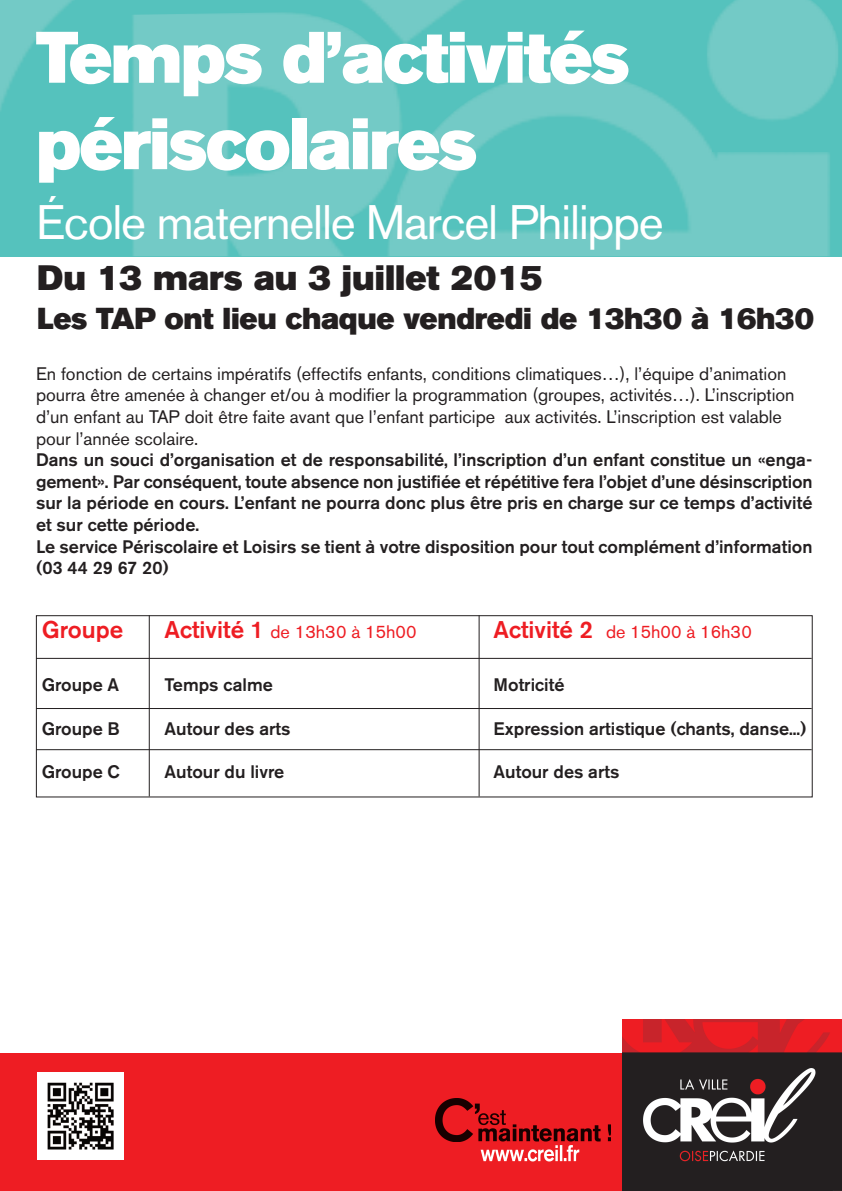
<style>
.page{position:relative;width:842px;height:1191px;background:#fff}
.page>*{position:absolute;margin:0;border:0;box-sizing:border-box;transform-origin:0 0}
.t1{font:72px/86.4px "Akzidenz Grotesk BE Super";letter-spacing:-.025em;color:#fff}
.t2{font:48px "Akzidenz Grotesk BE";letter-spacing:-.025em;color:#fff}
.t3{font:35px "Akzidenz Grotesk BE Super";color:#231f20}
.t4{font:30px "Akzidenz Grotesk BE Super";letter-spacing:-.01em;color:#231f20}
.t5{font:500 24px "Akzidenz Grotesk BE";color:#ee1d23}
.t6{font:500 18px/21.6px "Akzidenz Grotesk BE";color:#231f20}
.t7{font:18px/21.6px "Akzidenz Grotesk BE";color:#231f20}
.t8{font:18px "Akzidenz Grotesk BE";color:#ee1d23}
.s1{font-weight:500;font-size:24px}
</style>
<div class="page">
<img style="left:0;top:0;width:842px;height:256px">
<div style="left:0;top:1053px;width:631px;height:138px;background:#ee1d23"></div>
<img style="left:623px;top:1019px;width:219px;height:172px">
<img style="left:435px;top:1098px;width:176px;height:43px">
<img style="left:37px;top:1072px;width:86px;height:87px">
<img style="left:480px;top:1145px;width:100px;height:17px">
<div style="left:36px;top:615px;width:777px;height:182px;border:1px solid #231f20"></div>
<hr style="left:149px;top:615px;width:1px;height:181px;background:#231f20">
<hr style="left:479px;top:615px;width:1px;height:181px;background:#231f20">
<hr style="left:36px;top:658px;width:776px;height:1px;background:#231f20">
<hr style="left:36px;top:708px;width:776px;height:1px;background:#231f20">
<hr style="left:36px;top:749px;width:776px;height:1px;background:#231f20">
<h1 class="t1" style="left:36px;top:19px;width:595px">Temps d’activités périscolaires</h1>
<h2 class="t2" style="left:36px;top:205px;width:629px">École maternelle Marcel Philippe</h2>
<h3 class="t3" style="left:37px;top:264px;width:507px">Du 13 mars au 3 juillet 2015</h3>
<h3 class="t4" style="left:37px;top:306px;width:778px">Les TAP ont lieu chaque vendredi de 13h30 à 16h30</h3>
<p class="t7" style="left:36px;top:364px;width:760px">En fonction de certains impératifs (effectifs enfants, conditions climatiques…), l’équipe d’animation pourra être amenée à changer et/ou à modifier la programmation (groupes, activités…). L’inscription d’un enfant au TAP doit être faite avant que l’enfant participe aux activités. L’inscription est valable pour l’année scolaire.</p>
<p class="t6" style="left:36px;top:450px;width:778px">Dans un souci d’organisation et de responsabilité, l’inscription d’un enfant constitue un «enga&shy;gement». Par conséquent, toute absence non justifiée et répétitive fera l’objet d’une désinscription sur la période en cours. L’enfant ne pourra donc plus être pris en charge sur ce temps d’activité et sur cette période.<br>Le service Périscolaire et Loisirs se tient à votre disposition pour tout complément d’information (03 44 29 67 20)</p>
<h3 class="t5" style="left:42px;top:621px;width:83px">Groupe</h3>
<p class="t8" style="left:165px;top:625px;width:253px"><span class="s1">Activité 1</span> de 13h30 à 15h00</p>
<p class="t8" style="left:494px;top:625px;width:260px"><span class="s1">Activité 2</span> de 15h00 à 16h30</p>
<p class="t6" style="left:42px;top:675px;width:79px">Groupe A</p>
<p class="t6" style="left:165px;top:675px;width:110px">Temps calme</p>
<p class="t6" style="left:494px;top:675px;width:72px">Motricité</p>
<p class="t6" style="left:42px;top:719px;width:80px">Groupe B</p>
<p class="t6" style="left:165px;top:719px;width:127px">Autour des arts</p>
<p class="t6" style="left:494px;top:719px;width:315px">Expression artistique (chants, danse...)</p>
<p class="t6" style="left:42px;top:762px;width:80px">Groupe C</p>
<p class="t6" style="left:165px;top:762px;width:121px">Autour du livre</p>
<p class="t6" style="left:494px;top:762px;width:127px">Autour des arts</p>
</div>
